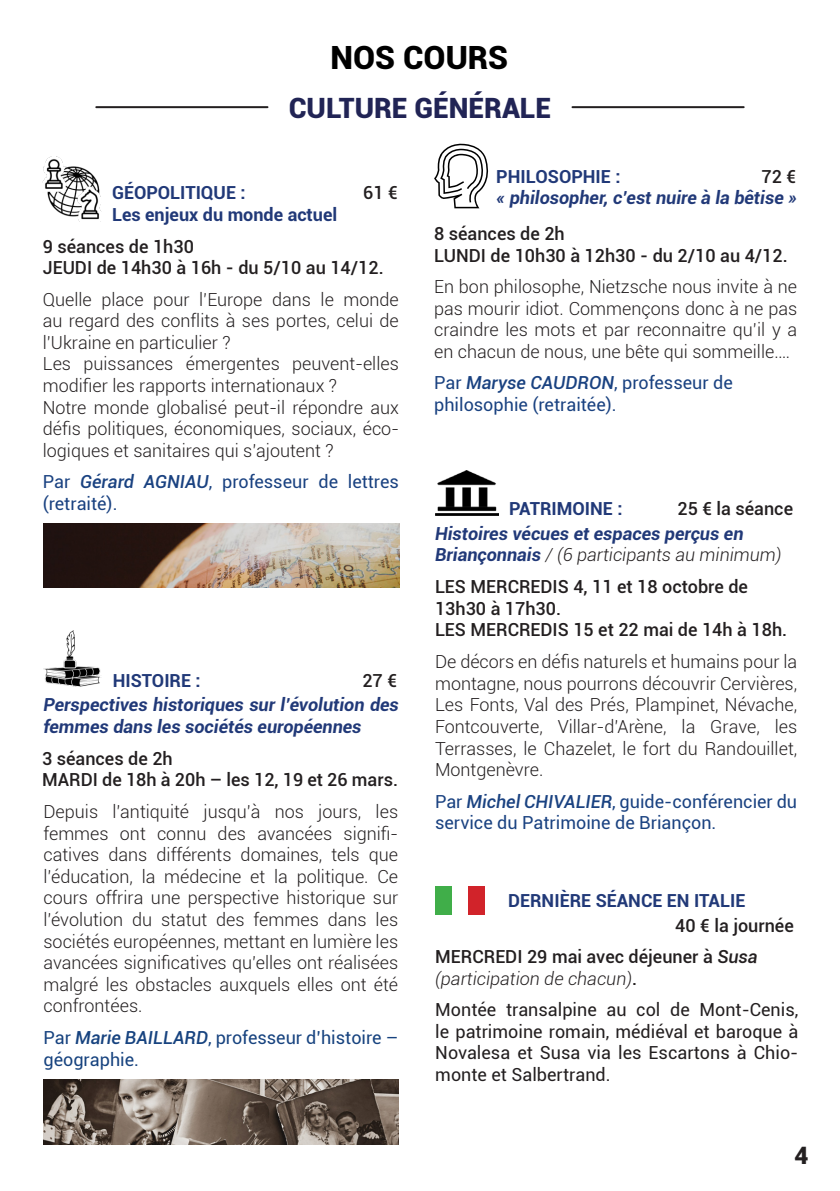
<style>
.page{position:relative;width:840px;height:1191px;background:#fff}
.page>*{position:absolute;margin:0;border:0;box-sizing:border-box;transform-origin:0 0}
.t1{font:900 32px "Roboto";color:#000}
.t2{font:900 28px "Roboto";color:#212455}
.t3{font:900 24px "Roboto";color:#231f20}
.t4{font:300 18px/21.6px "Roboto";color:#231f20;text-align:justify}
.t5{font:500 18px/21.6px "Roboto";color:#231f20}
.t6{font:italic 700 18px/21.6px "Roboto";color:#213978}
.t7{font:18px/21.6px "Roboto";color:#1a4281}
.t8{font:18px/21.6px "Roboto";color:#231f20;text-align:justify}
.t9{font:700 18px "Roboto";color:#213978}
.t10{font:18px/21.6px "Roboto";color:#17437f}
.t11{font:italic 300 18px "Roboto";color:#231f20}
.s1{font-weight:500;font-style:italic}
.s2{font-weight:300;color:#231f20}
.s3{font-style:italic}
.s4{font-weight:500;font-style:normal}
</style>
<div class="page">
<img style="left:43px;top:156px;width:58px;height:65px">
<img style="left:43px;top:524px;width:356px;height:64px">
<img style="left:43px;top:630px;width:58px;height:56px">
<img style="left:43px;top:1080px;width:355px;height:64px">
<div style="left:435px;top:885px;width:16px;height:29px;background:#40ae49"></div>
<div style="left:468px;top:885px;width:17px;height:29px;background:#d1232a"></div>
<hr style="left:572px;top:106px;width:171px;height:2px;background:#231f20">
<hr style="left:96px;top:106px;width:171px;height:2px;background:#231f20">
<svg style="left:434px;top:143px;width:55px;height:65px"></svg>
<img style="left:435px;top:470px;width:63px;height:45px">
<p class="t1" style="left:330px;top:35px;width:179px">NOS COURS</p>
<p class="t2" style="left:288px;top:88px;width:264px">CULTURE GÉNÉRALE</p>
<p class="t9" style="left:112px;top:180px;width:135px">GÉOPOLITIQUE :</p>
<p class="t9" style="left:112px;top:202px;width:227px">Les enjeux du monde actuel</p>
<p class="t5" style="left:363px;top:181px;width:36px">61 €</p>
<p class="t5" style="left:43px;top:235px;width:153px">9 séances de 1h30</p>
<p class="t5" style="left:43px;top:256px;width:342px">JEUDI de 14h30 à 16h - du 5/10 au 14/12.</p>
<p class="t4" style="left:43px;top:288px;width:357px">Quelle place pour l’Europe dans le monde au regard des conflits à ses portes, celui de l’Ukraine en particulier ?</p>
<p class="t4" style="left:43px;top:353px;width:357px">Les puissances émergentes peuvent-elles modifier les rapports internationaux ?</p>
<p class="t4" style="left:43px;top:396px;width:357px">Notre monde globalisé peut-il répondre aux défis politiques, économiques, sociaux, éco&shy;logiques et sanitaires qui s’ajoutent ?</p>
<p class="t7" style="left:43px;top:470px;width:357px">Par <span class="s1">Gérard AGNIAU</span>, professeur de lettres (retraité).</p>
<p class="t9" style="left:113px;top:667px;width:89px">HISTOIRE :</p>
<p class="t5" style="left:362px;top:668px;width:36px">27 €</p>
<p class="t6" style="left:43px;top:693px;width:357px">Perspectives historiques sur l’évolution des femmes dans les sociétés européennes</p>
<p class="t5" style="left:42px;top:746px;width:132px">3 séances de 2h</p>
<p class="t5" style="left:42px;top:768px;width:357px">MARDI de 18h à 20h – les 12, 19 et 26 mars.</p>
<p class="t4" style="left:43px;top:800px;width:356px">Depuis l’antiquité jusqu’à nos jours, les femmes ont connu des avancées signifi&shy;catives dans différents domaines, tels que l’éducation, la médecine et la politique. Ce cours offrira une perspective historique sur l’évolution du statut des femmes dans les sociétés européennes, mettant en lumière les avancées significatives qu’elles ont réalisées malgré les obstacles auxquels elles ont été confrontées.</p>
<p class="t10" style="left:43px;top:1026px;width:356px">Par <span class="s1">Marie BAILLARD</span>, professeur d’histoire – géographie.</p>
<p class="t9" style="left:496px;top:163px;width:126px">PHILOSOPHIE :</p>
<p class="t6" style="left:496px;top:186px;width:302px">« philosopher, c’est nuire à la bêtise »</p>
<p class="t5" style="left:761px;top:165px;width:36px">72 €</p>
<p class="t5" style="left:434px;top:222px;width:132px">8 séances de 2h</p>
<p class="t5" style="left:434px;top:244px;width:355px">LUNDI de 10h30 à 12h30 - du 2/10 au 4/12.</p>
<p class="t4" style="left:434px;top:275px;width:364px">En bon philosophe, Nietzsche nous invite à ne pas mourir idiot. Commençons donc à ne pas craindre les mots et par reconnaitre qu’il y a en chacun de nous, une bête qui sommeille….</p>
<p class="t7" style="left:434px;top:371px;width:300px">Par <span class="s1">Maryse CAUDRON</span>, professeur de</p>
<p class="t7" style="left:434px;top:393px;width:184px">philosophie (retraitée).</p>
<p class="t9" style="left:509px;top:496px;width:115px">PATRIMOINE :</p>
<p class="t5" style="left:677px;top:497px;width:117px">25 € la séance</p>
<p class="t6" style="left:435px;top:522px;width:348px">Histoires vécues et espaces perçus en<br>Briançonnais <span class="s2">/ (6 participants au minimum)</span></p>
<p class="t5" style="left:435px;top:575px;width:314px">LES MERCREDIS 4, 11 et 18 octobre de<br>13h30 à 17h30.</p>
<p class="t5" style="left:435px;top:618px;width:353px">LES MERCREDIS 15 et 22 mai de 14h à 18h.</p>
<p class="t4" style="left:435px;top:650px;width:363px">De décors en défis naturels et humains pour la montagne, nous pourrons découvrir Cervières, Les Fonts, Val des Prés, Plampinet, Névache, Fontcouverte, Villar-d’Arène, la Grave, les Terrasses, le Chazelet, le fort du Randouillet, Montgenèvre.</p>
<p class="t7" style="left:435px;top:790px;width:363px">Par <span class="s1">Michel CHIVALIER</span>, guide-conférencier du service du Patrimoine de Briançon.</p>
<p class="t9" style="left:508px;top:887px;width:238px">DERNIÈRE SÉANCE EN ITALIE</p>
<p class="t5" style="left:674px;top:913px;width:120px">40 € la journée</p>
<p class="t5" style="left:435px;top:945px;width:324px">MERCREDI 29 mai avec déjeuner à <span class="s3">Susa</span></p>
<p class="t11" style="left:435px;top:966px;width:203px">(participation de chacun)<span class="s4">.</span></p>
<p class="t8" style="left:435px;top:998px;width:364px">Montée transalpine au col de Mont-Cenis, le patrimoine romain, médiéval et baroque à Novalesa et Susa via les Escartons à Chio&shy;monte et Salbertrand.</p>
<p class="t3" style="left:794px;top:1138px;width:15px">4</p>
</div>
